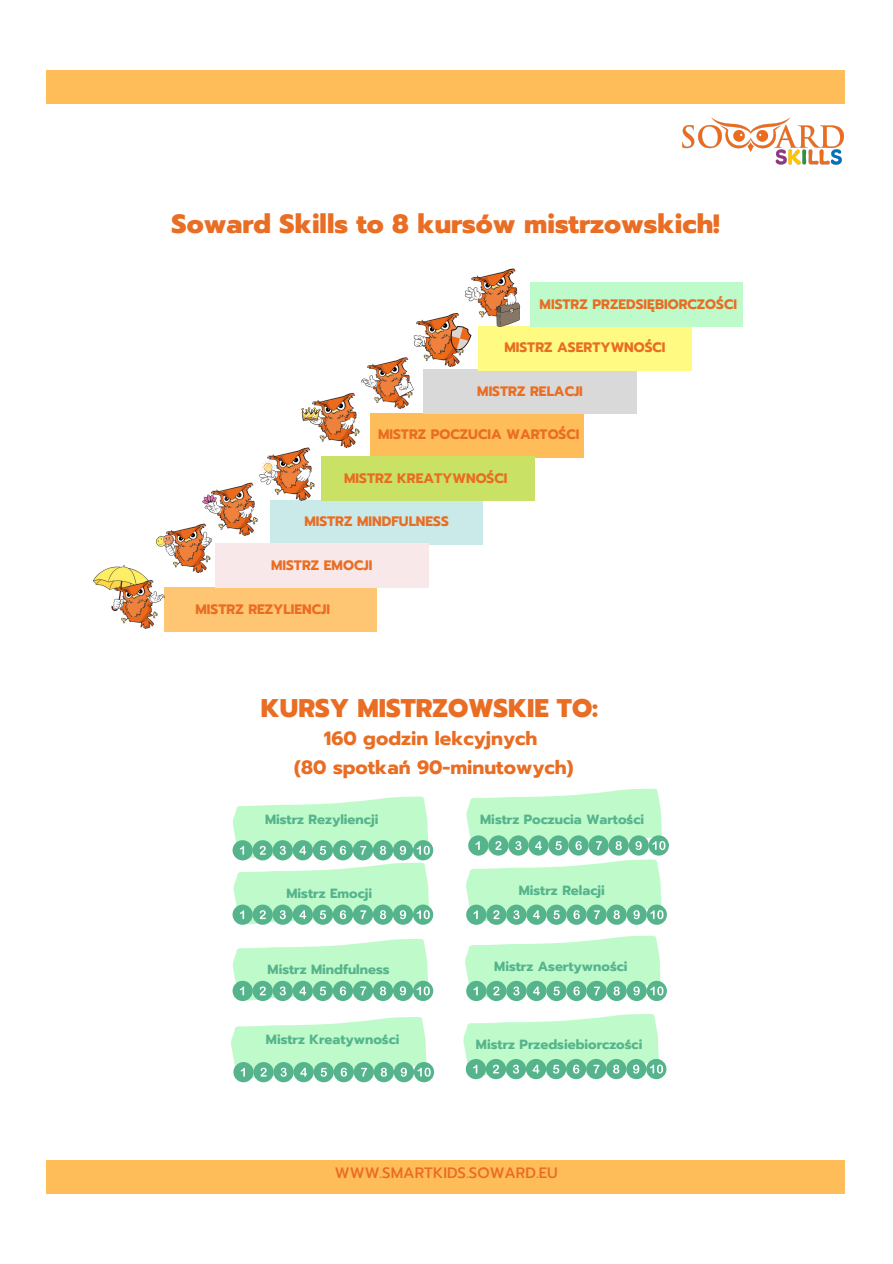
<style>
.page{position:relative;width:893px;height:1264px;background:#fff}
.page>*{position:absolute;margin:0;border:0;box-sizing:border-box;transform-origin:0 0}
.t1{font:800 26.25px "Prompt";color:#e96d23}
.t2{font:800 25.5px "Prompt";color:#e96d23}
.t3{font:700 19.2px/29.2px "Prompt";color:#e96d23;text-align:center}
.t4{font:500 15px "Prompt";color:#e96d23}
.t5{font:700 13.65px "Prompt";color:#e96d23}
.t6{font:700 13.35px "Prompt";color:#56b48c}
</style>
<div class="page">
<div style="left:47px;top:1160px;width:797px;height:33px;background:#ffbd59"></div>
<div style="left:47px;top:70px;width:797px;height:34px;background:#ffbd59"></div>
<img style="left:682px;top:117px;width:161px;height:48px">
<div style="left:413px;top:840px;width:20px;height:20px;background:#56b48c;border-radius:50%"></div>
<div style="left:413px;top:904px;width:20px;height:20px;background:#56b48c;border-radius:50%"></div>
<svg style="left:232px;top:796px;width:198px;height:128px"></svg>
<div style="left:413px;top:980px;width:20px;height:21px;background:#56b48c;border-radius:50%"></div>
<svg style="left:232px;top:939px;width:198px;height:61px;background:#afeac3"></svg>
<div style="left:233px;top:1062px;width:20px;height:20px;background:#56b48c;border-radius:50%"></div>
<div style="left:253px;top:1062px;width:21px;height:20px;background:#56b48c;border-radius:50%"></div>
<div style="left:273px;top:1062px;width:21px;height:20px;background:#56b48c;border-radius:50%"></div>
<div style="left:293px;top:1062px;width:21px;height:20px;background:#56b48c;border-radius:50%"></div>
<div style="left:313px;top:1062px;width:21px;height:20px;background:#56b48c;border-radius:50%"></div>
<div style="left:333px;top:1062px;width:21px;height:20px;background:#56b48c;border-radius:50%"></div>
<div style="left:353px;top:1062px;width:21px;height:20px;background:#56b48c;border-radius:50%"></div>
<div style="left:374px;top:1062px;width:20px;height:20px;background:#56b48c;border-radius:50%"></div>
<div style="left:394px;top:1062px;width:20px;height:20px;background:#56b48c;border-radius:50%"></div>
<svg style="left:414px;top:1062px;width:20px;height:20px"></svg>
<svg style="left:231px;top:1017px;width:199px;height:61px"></svg>
<div style="left:468px;top:835px;width:20px;height:20px;background:#56b48c;border-radius:50%"></div>
<div style="left:488px;top:835px;width:20px;height:20px;background:#56b48c;border-radius:50%"></div>
<div style="left:508px;top:835px;width:20px;height:20px;background:#56b48c;border-radius:50%"></div>
<div style="left:528px;top:835px;width:20px;height:20px;background:#56b48c;border-radius:50%"></div>
<div style="left:548px;top:835px;width:20px;height:20px;background:#56b48c;border-radius:50%"></div>
<div style="left:568px;top:835px;width:20px;height:20px;background:#56b48c;border-radius:50%"></div>
<div style="left:588px;top:835px;width:20px;height:20px;background:#56b48c;border-radius:50%"></div>
<div style="left:608px;top:835px;width:20px;height:20px;background:#56b48c;border-radius:50%"></div>
<div style="left:628px;top:835px;width:20px;height:20px;background:#56b48c;border-radius:50%"></div>
<div style="left:648px;top:835px;width:20px;height:20px;background:#56b48c;border-radius:50%"></div>
<svg style="left:466px;top:788px;width:199px;height:62px"></svg>
<div style="left:466px;top:904px;width:20px;height:20px;background:#56b48c;border-radius:50%"></div>
<div style="left:486px;top:904px;width:20px;height:20px;background:#56b48c;border-radius:50%"></div>
<div style="left:506px;top:904px;width:20px;height:20px;background:#56b48c;border-radius:50%"></div>
<div style="left:526px;top:904px;width:20px;height:20px;background:#56b48c;border-radius:50%"></div>
<div style="left:546px;top:904px;width:20px;height:20px;background:#56b48c;border-radius:50%"></div>
<div style="left:566px;top:904px;width:20px;height:20px;background:#56b48c;border-radius:50%"></div>
<div style="left:586px;top:904px;width:20px;height:20px;background:#56b48c;border-radius:50%"></div>
<div style="left:606px;top:904px;width:20px;height:20px;background:#56b48c;border-radius:50%"></div>
<div style="left:626px;top:904px;width:20px;height:20px;background:#56b48c;border-radius:50%"></div>
<svg style="left:646px;top:904px;width:21px;height:20px"></svg>
<svg style="left:466px;top:859px;width:197px;height:62px"></svg>
<div style="left:466px;top:980px;width:20px;height:21px;background:#56b48c;border-radius:50%"></div>
<div style="left:486px;top:980px;width:20px;height:21px;background:#56b48c;border-radius:50%"></div>
<div style="left:506px;top:980px;width:20px;height:21px;background:#56b48c;border-radius:50%"></div>
<div style="left:526px;top:980px;width:20px;height:21px;background:#56b48c;border-radius:50%"></div>
<div style="left:546px;top:980px;width:20px;height:21px;background:#56b48c;border-radius:50%"></div>
<div style="left:566px;top:980px;width:20px;height:21px;background:#56b48c;border-radius:50%"></div>
<div style="left:586px;top:980px;width:20px;height:21px;background:#56b48c;border-radius:50%"></div>
<div style="left:606px;top:980px;width:20px;height:21px;background:#56b48c;border-radius:50%"></div>
<div style="left:626px;top:980px;width:20px;height:21px;background:#56b48c;border-radius:50%"></div>
<svg style="left:646px;top:980px;width:21px;height:21px"></svg>
<svg style="left:465px;top:935px;width:198px;height:62px"></svg>
<div style="left:466px;top:1058px;width:20px;height:21px;background:#56b48c;border-radius:50%"></div>
<div style="left:486px;top:1058px;width:20px;height:21px;background:#56b48c;border-radius:50%"></div>
<div style="left:506px;top:1058px;width:20px;height:21px;background:#56b48c;border-radius:50%"></div>
<div style="left:526px;top:1058px;width:20px;height:21px;background:#56b48c;border-radius:50%"></div>
<div style="left:546px;top:1058px;width:20px;height:21px;background:#56b48c;border-radius:50%"></div>
<div style="left:566px;top:1058px;width:20px;height:21px;background:#56b48c;border-radius:50%"></div>
<div style="left:586px;top:1058px;width:20px;height:21px;background:#56b48c;border-radius:50%"></div>
<div style="left:606px;top:1058px;width:20px;height:21px;background:#56b48c;border-radius:50%"></div>
<div style="left:626px;top:1058px;width:20px;height:21px;background:#56b48c;border-radius:50%"></div>
<div style="left:646px;top:1058px;width:20px;height:21px;background:#56b48c;border-radius:50%"></div>
<svg style="left:463px;top:1014px;width:200px;height:61px"></svg>
<div style="left:164px;top:587px;width:212px;height:44px;background:#fec673"></div>
<div style="left:370px;top:413px;width:213px;height:44px;background:#ffbd59"></div>
<div style="left:270px;top:500px;width:213px;height:44px;background:#caeaea"></div>
<div style="left:322px;top:457px;width:212px;height:44px;background:#c9e265"></div>
<div style="left:215px;top:544px;width:213px;height:43px;background:#f8e8e9"></div>
<div style="left:424px;top:370px;width:212px;height:43px;background:#d9d9d9"></div>
<div style="left:478px;top:326px;width:213px;height:44px;background:#fffa81"></div>
<div style="left:530px;top:282px;width:212px;height:44px;background:#bffaca"></div>
<img style="left:261px;top:447px;width:61px;height:53px">
<img style="left:156px;top:527px;width:61px;height:46px">
<img style="left:191px;top:469px;width:74px;height:67px">
<img style="left:93px;top:565px;width:71px;height:63px">
<img style="left:301px;top:394px;width:59px;height:53px">
<img style="left:347px;top:360px;width:67px;height:48px">
<img style="left:397px;top:316px;width:74px;height:50px">
<img style="left:447px;top:268px;width:74px;height:58px">
<h1 class="t1" style="left:171px;top:205px;width:549px">Soward Skills to 8 kursów mistrzowskich!</h1>
<p class="t5" style="left:539px;top:293px;width:199px">MISTRZ PRZEDSIĘBIORCZOŚCI</p>
<p class="t5" style="left:504px;top:337px;width:163px">MISTRZ ASERTYWNOŚCI</p>
<p class="t5" style="left:477px;top:381px;width:107px">MISTRZ RELACJI</p>
<p class="t5" style="left:378px;top:424px;width:203px">MISTRZ POCZUCIA WARTOŚCI</p>
<p class="t5" style="left:344px;top:468px;width:165px">MISTRZ KREATYWNOŚCI</p>
<p class="t5" style="left:304px;top:511px;width:146px">MISTRZ MINDFULNESS</p>
<p class="t5" style="left:271px;top:555px;width:103px">MISTRZ EMOCJI</p>
<p class="t5" style="left:195px;top:599px;width:136px">MISTRZ REZYLIENCJI</p>
<h2 class="t2" style="left:261px;top:689px;width:338px">KURSY MISTRZOWSKIE TO:</h2>
<h3 class="t3" style="left:294px;top:724px;width:281px">160 godzin lekcyjnych<br>(80 spotkań 90-minutowych)</h3>
<p class="t6" style="left:265px;top:809px;width:115px">Mistrz Rezyliencji</p>
<p class="t6" style="left:480px;top:809px;width:165px">Mistrz Poczucia Wartości</p>
<p class="t6" style="left:286px;top:883px;width:87px">Mistrz Emocji</p>
<p class="t6" style="left:518px;top:880px;width:88px">Mistrz Relacji</p>
<p class="t6" style="left:267px;top:959px;width:123px">Mistrz Mindfulness</p>
<p class="t6" style="left:494px;top:956px;width:135px">Mistrz Asertywności</p>
<p class="t6" style="left:266px;top:1029px;width:135px">Mistrz Kreatywności</p>
<p class="t6" style="left:476px;top:1034px;width:168px">Mistrz Przedsiebiorczości</p>
<p class="t4" style="left:335px;top:1161px;width:224px">WWW.SMARTKIDS.SOWARD.EU</p>
</div>
